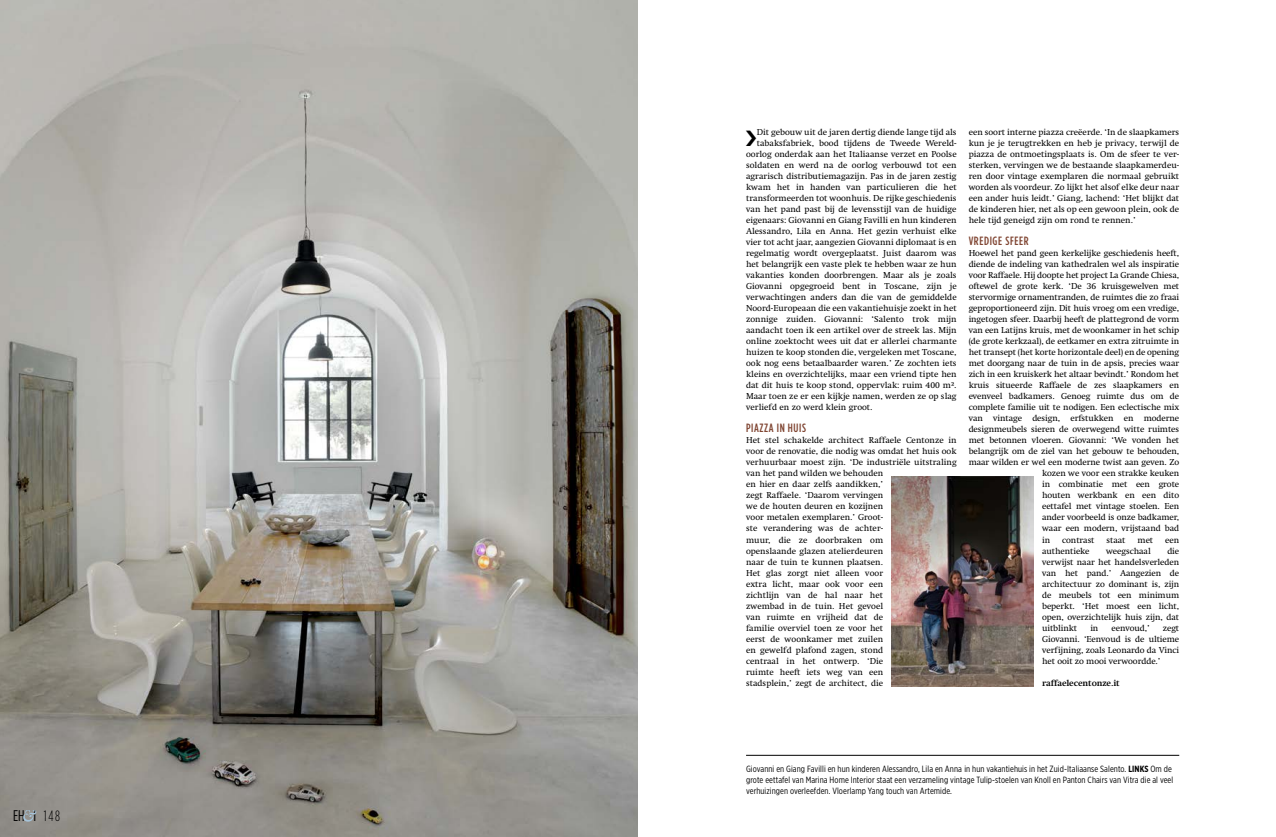
<style>
.page{position:relative;width:1276px;height:837px;background:#fff}
.page>*{position:absolute;margin:0;border:0;box-sizing:border-box;transform-origin:0 0}
.t1{font:15.4px "Gotham Condensed";color:#000}
.t2{font:500 12px "Gotham Condensed";letter-spacing:.05em;color:#7f4431}
.t3{font:9px/11px "Gotham X Narrow";letter-spacing:.01em;color:#000}
.t4{font:8.8px/11px "Swift LT Pro";color:#000;text-align:justify}
.t5{font:700 8.8px "Swift LT Pro";letter-spacing:-.01em;color:#000}
.s1{font-weight:300;font-size:14.9px}
.s2{font-weight:700}
</style>
<div class="page">
<img style="left:0;top:0;width:638px;height:836px">
<hr style="left:746px;top:754px;width:433px;height:1px;background:#000">
<svg style="left:23px;top:810px;width:13px;height:11px"></svg>
<img style="left:891px;top:476px;width:142px;height:210px">
<h1 class="t1" style="left:13px;top:806px;width:48px">EH I <span class="s1">148</span></h1>
<p class="t4" style="left:757px;top:127px;width:201px">Dit gebouw uit de jaren dertig diende lange tijd als</p>
<p class="t4" style="left:757px;top:138px;width:201px">tabaksfabriek, bood tijdens de Tweede Wereld-</p>
<p class="t4" style="left:746px;top:149px;width:212px">oorlog onderdak aan het Italiaanse verzet en Poolse</p>
<p class="t4" style="left:746px;top:160px;width:212px">soldaten en werd na de oorlog verbouwd tot een</p>
<p class="t4" style="left:746px;top:171px;width:212px">agrarisch distributiemagazijn. Pas in de jaren zestig</p>
<p class="t4" style="left:746px;top:182px;width:212px">kwam het in handen van particulieren die het</p>
<p class="t4" style="left:746px;top:193px;width:212px">transformeerden tot woonhuis. De rijke geschiedenis</p>
<p class="t4" style="left:746px;top:204px;width:212px">van het pand past bij de levensstijl van de huidige</p>
<p class="t4" style="left:746px;top:215px;width:212px">eigenaars: Giovanni en Giang Favilli en hun kinderen</p>
<p class="t4" style="left:746px;top:226px;width:212px">Alessandro, Lila en Anna. Het gezin verhuist elke</p>
<p class="t4" style="left:746px;top:237px;width:212px">vier tot acht jaar, aangezien Giovanni diplomaat is en</p>
<p class="t4" style="left:746px;top:248px;width:212px">regelmatig wordt overgeplaatst. Juist daarom was</p>
<p class="t4" style="left:746px;top:259px;width:212px">het belangrijk een vaste plek te hebben waar ze hun</p>
<p class="t4" style="left:746px;top:270px;width:212px">vakanties konden doorbrengen. Maar als je zoals</p>
<p class="t4" style="left:746px;top:281px;width:212px">Giovanni opgegroeid bent in Toscane, zijn je</p>
<p class="t4" style="left:746px;top:292px;width:212px">verwachtingen anders dan die van de gemiddelde</p>
<p class="t4" style="left:746px;top:303px;width:212px">Noord-Europeaan die een vakantiehuisje zoekt in het</p>
<p class="t4" style="left:746px;top:314px;width:212px">zonnige zuiden. Giovanni: ‘Salento trok mijn</p>
<p class="t4" style="left:746px;top:325px;width:212px">aandacht toen ik een artikel over de streek las. Mijn</p>
<p class="t4" style="left:746px;top:336px;width:212px">online zoektocht wees uit dat er allerlei charmante</p>
<p class="t4" style="left:746px;top:347px;width:212px">huizen te koop stonden die, vergeleken met Toscane,</p>
<p class="t4" style="left:746px;top:358px;width:212px">ook nog eens betaalbaarder waren.’ Ze zochten iets</p>
<p class="t4" style="left:746px;top:369px;width:212px">kleins en overzichtelijks, maar een vriend tipte hen</p>
<p class="t4" style="left:746px;top:380px;width:212px">dat dit huis te koop stond, oppervlak: ruim 400 m².</p>
<p class="t4" style="left:746px;top:391px;width:212px">Maar toen ze er een kijkje namen, werden ze op slag</p>
<p class="t4" style="left:746px;top:402px;width:128px">verliefd en zo werd klein groot.</p>
<h2 class="t2" style="left:746px;top:421px;width:61px">PIAZZA IN HUIS</h2>
<p class="t4" style="left:746px;top:435px;width:212px;text-align:left">Het stel schakelde architect Raffaele Centonze in voor de renovatie, die nodig was omdat het huis ook verhuurbaar moest zijn. ‘De industriële uitstraling van het pand wilden we behouden<br>en hier en daar zelfs aandikken,’<br>zegt Raffaele. ‘Daarom vervingen<br>we de houten deuren en kozijnen<br>voor metalen exemplaren.’ Groot-<br>ste verandering was de achter-<br>muur, die ze doorbraken om<br>openslaande glazen atelierdeuren<br>naar de tuin te kunnen plaatsen.<br>Het glas zorgt niet alleen voor<br>extra licht, maar ook voor een<br>zichtlijn van de hal naar het<br>zwembad in de tuin. Het gevoel<br>van ruimte en vrijheid dat de<br>familie overviel toen ze voor het<br>eerst de woonkamer met zuilen<br>en gewelfd plafond zagen, stond<br>centraal in het ontwerp. ‘Die<br>ruimte heeft iets weg van een<br>stadsplein,’ zegt de architect, die</p>
<p class="t4" style="left:968px;top:127px;width:212px">een soort interne piazza creëerde. ‘In de slaapkamers kun je je terugtrekken en heb je privacy, terwijl de piazza de ontmoetingsplaats is. Om de sfeer te ver&shy;sterken, vervingen we de bestaande slaapkamerdeu&shy;ren door vintage exemplaren die normaal gebruikt worden als voordeur. Zo lijkt het alsof elke deur naar een ander huis leidt.’ Giang, lachend: ‘Het blijkt dat de kinderen hier, net als op een gewoon plein, ook de hele tijd geneigd zijn om rond te rennen.’</p>
<h2 class="t2" style="left:968px;top:234px;width:61px">VREDIGE SFEER</h2>
<p class="t4" style="left:968px;top:248px;width:212px">Hoewel het pand geen kerkelijke geschiedenis heeft,</p>
<p class="t4" style="left:968px;top:259px;width:212px">diende de indeling van kathedralen wel als inspiratie</p>
<p class="t4" style="left:968px;top:270px;width:212px">voor Raffaele. Hij doopte het project La Grande Chiesa,</p>
<p class="t4" style="left:968px;top:281px;width:212px">oftewel de grote kerk. ‘De 36 kruisgewelven met</p>
<p class="t4" style="left:968px;top:292px;width:212px">stervormige ornamentranden, de ruimtes die zo fraai</p>
<p class="t4" style="left:968px;top:303px;width:212px">geproportioneerd zijn. Dit huis vroeg om een vredige,</p>
<p class="t4" style="left:968px;top:314px;width:212px">ingetogen sfeer. Daarbij heeft de plattegrond de vorm</p>
<p class="t4" style="left:968px;top:325px;width:212px">van een Latijns kruis, met de woonkamer in het schip</p>
<p class="t4" style="left:968px;top:336px;width:212px">(de grote kerkzaal), de eetkamer en extra zitruimte in</p>
<p class="t4" style="left:968px;top:347px;width:212px">het transept (het korte horizontale deel) en de opening</p>
<p class="t4" style="left:968px;top:358px;width:212px">met doorgang naar de tuin in de apsis, precies waar</p>
<p class="t4" style="left:968px;top:369px;width:212px">zich in een kruiskerk het altaar bevindt.’ Rondom het</p>
<p class="t4" style="left:968px;top:380px;width:212px">kruis situeerde Raffaele de zes slaapkamers en</p>
<p class="t4" style="left:968px;top:391px;width:212px">evenveel badkamers. Genoeg ruimte dus om de</p>
<p class="t4" style="left:968px;top:402px;width:212px">complete familie uit te nodigen. Een eclectische mix</p>
<p class="t4" style="left:968px;top:413px;width:212px">van vintage design, erfstukken en moderne</p>
<p class="t4" style="left:968px;top:424px;width:212px">designmeubels sieren de overwegend witte ruimtes</p>
<p class="t4" style="left:968px;top:435px;width:212px">met betonnen vloeren. Giovanni: ‘We vonden het</p>
<p class="t4" style="left:968px;top:446px;width:212px">belangrijk om de ziel van het gebouw te behouden,</p>
<p class="t4" style="left:968px;top:457px;width:212px">maar wilden er wel een moderne twist aan geven. Zo</p>
<p class="t4" style="left:1042px;top:468px;width:139px">kozen we voor een strakke keuken</p>
<p class="t4" style="left:1042px;top:479px;width:139px">in combinatie met een grote</p>
<p class="t4" style="left:1042px;top:490px;width:139px">houten werkbank en een dito</p>
<p class="t4" style="left:1042px;top:501px;width:139px">eettafel met vintage stoelen. Een</p>
<p class="t4" style="left:1042px;top:512px;width:139px">ander voorbeeld is onze badkamer,</p>
<p class="t4" style="left:1042px;top:523px;width:139px">waar een modern, vrijstaand bad</p>
<p class="t4" style="left:1042px;top:534px;width:10px">in</p>
<p class="t4" style="left:1062px;top:534px;width:34px">contrast</p>
<p class="t4" style="left:1106px;top:534px;width:20px">staat</p>
<p class="t4" style="left:1137px;top:534px;width:17px">met</p>
<p class="t4" style="left:1165px;top:534px;width:15px">een</p>
<p class="t4" style="left:1042px;top:545px;width:49px">authentieke</p>
<p class="t4" style="left:1106px;top:545px;width:46px">weegschaal</p>
<p class="t4" style="left:1042px;top:545px;width:139px;text-indent:125px">die verwijst naar het handelsverleden van het pand.’ Aangezien de architectuur zo dominant is, zijn de meubels tot een minimum beperkt. ‘Het moest een licht, open, overzichtelijk huis zijn, dat uitblinkt</p>
<p class="t4" style="left:1090px;top:622px;width:10px">in</p>
<p class="t4" style="left:1111px;top:622px;width:40px">eenvoud,’</p>
<p class="t4" style="left:1042px;top:622px;width:139px;text-indent:121px">zegt Giovanni. ‘Eenvoud is de ultieme verfijning, zoals Leonardo da Vinci het ooit zo mooi verwoordde.’</p>
<p class="t5" style="left:1042px;top:677px;width:79px">raffaelecentonze.it</p>
<p class="t3" style="left:746px;top:762px;width:429px">Giovanni en Giang Favilli en hun kinderen Alessandro, Lila en Anna in hun vakantiehuis in het Zuid-Italiaanse Salento. <span class="s2">LINKS</span> Om de grote eettafel van Marina Home Interior staat een verzameling vintage Tulip-stoelen van Knoll en Panton Chairs van Vitra die al veel verhuizingen overleefden. Vloerlamp Yang touch van Artemide.</p>
</div>
